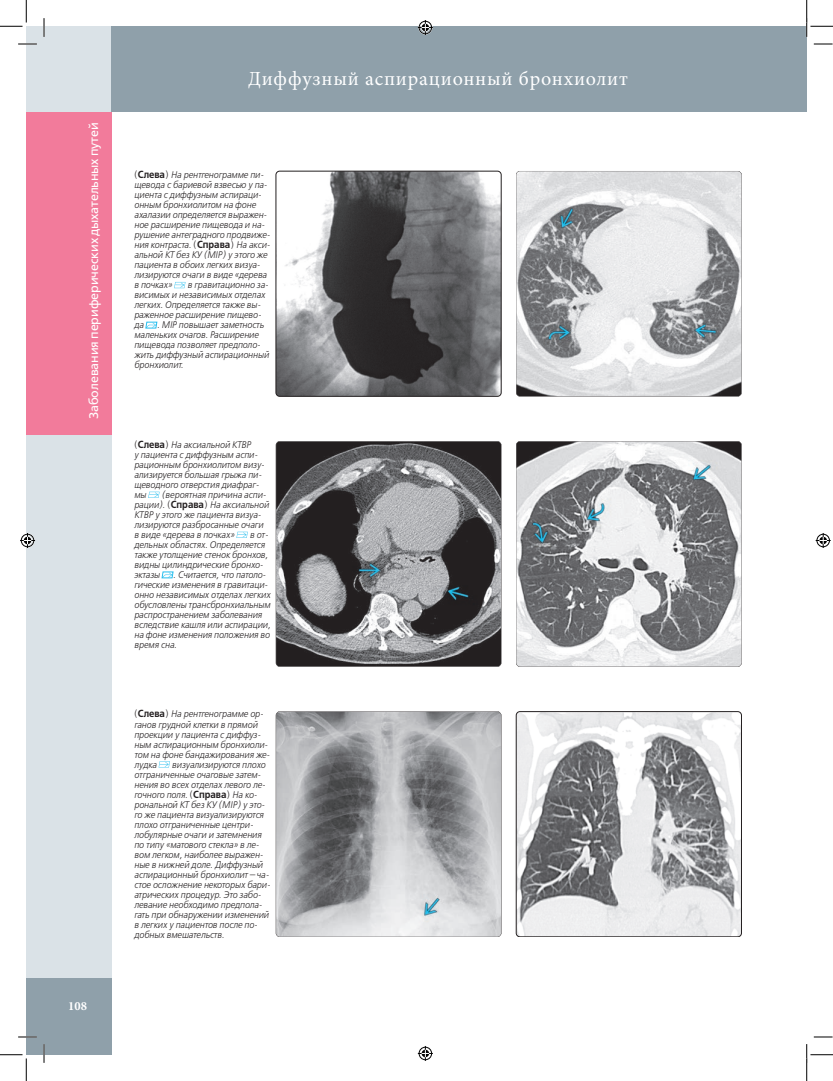
<style>
.page{position:relative;width:833px;height:1081px;background:#fff}
.page>*{position:absolute;margin:0;border:0;box-sizing:border-box;transform-origin:0 0}
.t1{font:20px "Minion Pro";letter-spacing:.04em;color:#fff}
.t2{font:12.5px "Free Set";letter-spacing:-.005em;color:#fff}
.t3{font:700 12.5px "Minion Pro";color:#fff}
.ris_podp{font:italic 9.62px/10px "Free Set Light C";color:#231f20;scale:.91 1}
.s1{font-style:normal}
.s2{font-family:"Free Set Demi C";font-style:normal;font-size:10.25px}
</style>
<div class="page">
<div style="left:26px;top:26px;width:85px;height:952px;background:#dae2e7"></div>
<div style="left:111px;top:26px;width:695px;height:86px;background:#8fa0aa"></div>
<div style="left:26px;top:112px;width:85px;height:322px;background:#f27b9b"></div>
<div style="left:26px;top:978px;width:85px;height:76px;background:#8fa0aa"></div>
<svg style="left:174px;top:282px;width:11px;height:6px"></svg>
<svg style="left:145px;top:322px;width:12px;height:6px"></svg>
<svg style="left:148px;top:491px;width:11px;height:7px"></svg>
<svg style="left:236px;top:531px;width:12px;height:7px"></svg>
<svg style="left:162px;top:571px;width:11px;height:7px"></svg>
<svg style="left:158px;top:761px;width:12px;height:6px"></svg>
<img style="left:276px;top:171px;width:225px;height:225px">
<div style="left:275px;top:171px;width:226px;height:225px;border:1px solid #231f20;border-radius:4px"></div>
<img style="left:516px;top:171px;width:224px;height:225px">
<img style="left:276px;top:441px;width:224px;height:225px">
<img style="left:516px;top:441px;width:224px;height:225px">
<img style="left:276px;top:711px;width:224px;height:225px">
<img style="left:516px;top:711px;width:225px;height:225px">
<div style="left:515px;top:711px;width:226px;height:225px;border:1px solid #231f20;border-radius:4px"></div>
<svg style="left:18px;top:43px;width:19px;height:2px"></svg>
<svg style="left:813px;top:43px;width:19px;height:2px"></svg>
<svg style="left:18px;top:1036px;width:19px;height:1px"></svg>
<svg style="left:813px;top:1036px;width:19px;height:1px"></svg>
<svg style="left:43px;top:18px;width:2px;height:19px"></svg>
<svg style="left:43px;top:1044px;width:2px;height:18px"></svg>
<svg style="left:0;top:0;width:27px;height:27px"></svg>
<svg style="left:0;top:1054px;width:27px;height:26px"></svg>
<svg style="left:806px;top:0;width:26px;height:37px"></svg>
<svg style="left:806px;top:1044px;width:26px;height:36px"></svg>
<svg style="left:417px;top:20px;width:15px;height:15px"></svg>
<svg style="left:417px;top:1046px;width:15px;height:14px"></svg>
<svg style="left:20px;top:533px;width:15px;height:15px"></svg>
<svg style="left:815px;top:533px;width:15px;height:15px"></svg>
<p class="t2" style="left:86px;top:419px;width:298px;rotate:-90deg">Заболевания периферических дыхательных путей</p>
<p class="t3" style="left:68px;top:996px;width:20px">108</p>
<h1 class="t1" style="left:248px;top:65px;width:381px">Диффузный аспирационный бронхиолит</h1>
<p class="ris_podp" style="left:134px;top:170px;width:151px"><span class="s1">(</span><span class="s2">Слева</span><span class="s1">)</span> На рентгенограмме пи‑ щевода с бариевой взвесью у па‑ циента с диффузным аспираци‑ онным бронхиолитом на фоне ахалазии определяется выражен‑ ное расширение пищевода и на‑ рушение антеградного продвиже‑ ния контраста. <span class="s1">(</span><span class="s2">Справа</span><span class="s1">)</span> На акси‑ альной КТ без КУ (MIP) у этого же пациента в обоих легких визуа‑ лизируются очаги в виде «дерева в почках»</p>
<p class="ris_podp" style="left:134px;top:280px;width:149px;text-indent:53px">в гравитационно за‑ висимых и независимых отделах легких. Определяется также вы‑ раженное расширение пищево‑ да</p>
<p class="ris_podp" style="left:134px;top:320px;width:149px;text-indent:23px">. MIP повышает заметность маленьких очагов. Расширение пищевода позволяет предполо‑ жить диффузный аспирационный бронхиолит.</p>
<p class="ris_podp" style="left:134px;top:440px;width:145px"><span class="s1">(</span><span class="s2">Слева</span><span class="s1">)</span> На аксиальной КТВР<br>у пациента с диффузным аспи‑ рационным бронхиолитом визу‑ ализируется большая грыжа пи‑ щеводного отверстия диафраг‑ мы</p>
<p class="ris_podp" style="left:134px;top:490px;width:149px;text-indent:27px">(вероятная причина аспи‑ рации). <span class="s1">(</span><span class="s2">Справа</span><span class="s1">)</span> На аксиальной<br>КТВР у этого же пациента визуа‑ лизируются разбросанные очаги в виде «дерева в почках»</p>
<p class="ris_podp" style="left:134px;top:530px;width:149px;text-indent:116px">в от‑ дельных областях. Определяется также утолщение стенок бронхов, видны цилиндрические бронхо‑ эктазы</p>
<p class="ris_podp" style="left:134px;top:570px;width:151px;text-indent:39px">. Считается, что патоло‑ гические изменения в гравитаци‑ онно независимых отделах легких обусловлены трансбронхиальным распространением заболевания вследствие кашля или аспирации, на фоне изменения положения во время сна.</p>
<p class="ris_podp" style="left:134px;top:709px;width:151px"><span class="s1">(</span><span class="s2">Слева</span><span class="s1">)</span> На рентгенограмме ор‑ ганов грудной клетки в прямой проекции у пациента с диффуз‑ ным аспирационным бронхиоли‑ том на фоне бандажирования же‑ лудка</p>
<p class="ris_podp" style="left:134px;top:759px;width:151px;text-indent:38px">визуализируются плохо отграниченные очаговые затем‑ нения во всех отделах левого ле‑ гочного поля. <span class="s1">(</span><span class="s2">Справа</span><span class="s1">)</span> На ко‑ рональной КТ без КУ (MIP) у это‑ го же пациента визуализируются плохо отграниченные центри‑ лобулярные очаги и затемнения по типу «матового стекла» в ле‑ вом легком, наиболее выражен‑ ные в нижней доле. Диффузный аспирационный бронхиолит— ча‑ стое осложнение некоторых бари‑ атрических процедур. Это забо‑ левание необходимо предпола‑ гать при обнаружении изменений в легких у пациентов после по‑ добных вмешательств.</p>
</div>
